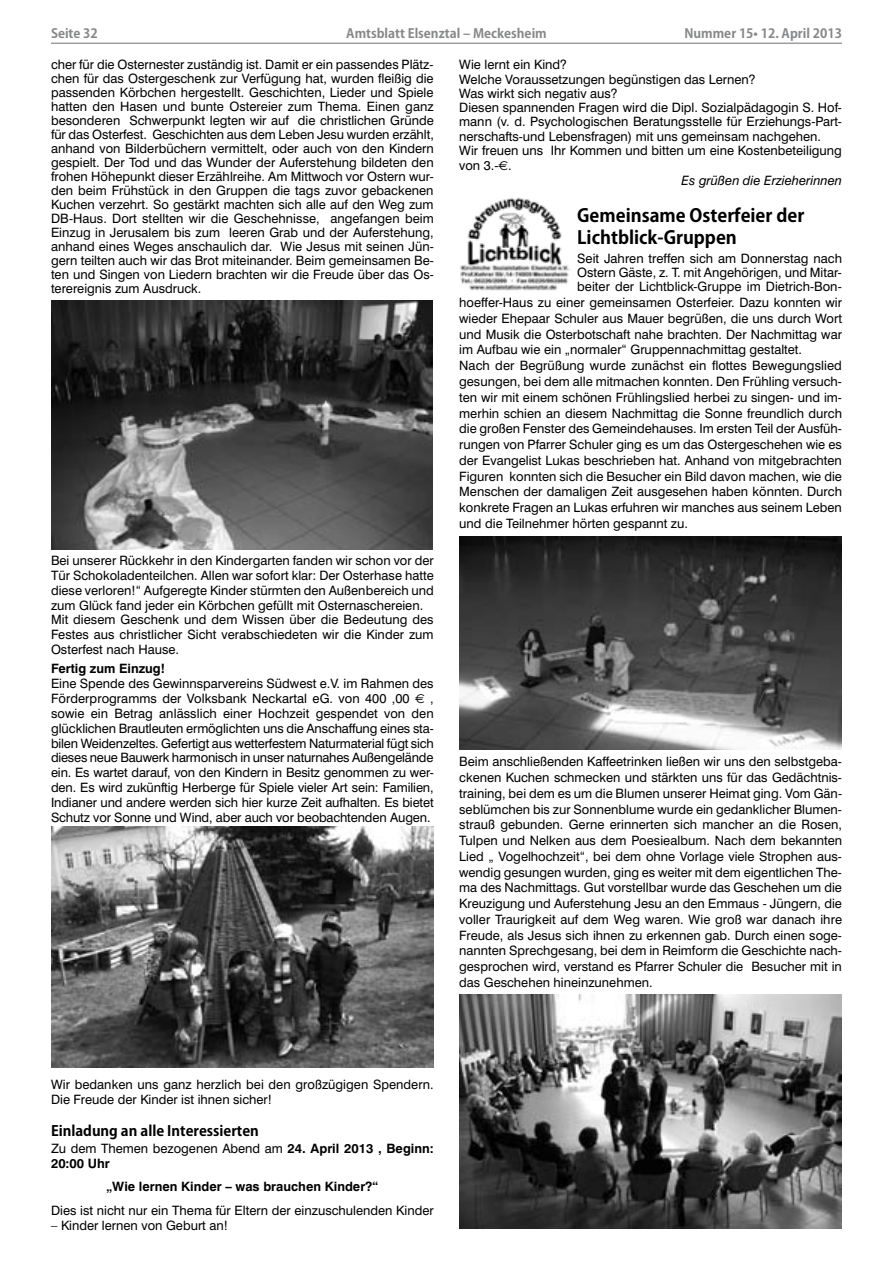
<style>
.page{position:relative;width:893px;height:1263px;background:#fff}
.page>*{position:absolute;margin:0;border:0;box-sizing:border-box;transform-origin:0 0}
.t1{font:700 18px/22.5px "Koz Go Pro";color:#000}
.t2{font:700 14.25px "Koz Go Pro";color:#000}
.t3{font:12.9px/15.8px "Swiss 721 BT";color:#000;text-align:justify}
.t4{font:700 12.9px/14.9px "Swiss 721 BT";color:#000}
.t5{font:italic 12.9px "Swiss 721 BT";color:#000}
.t6{font:700 12.75px "Koz Go Pro";color:#87888a}
.s1{font-family:"Euro Sans"}
.s2{font-weight:400}
</style>
<div class="page">
<hr style="left:51px;top:43px;width:791px;height:1px;background:#9c9d9f">
<img style="left:51px;top:301px;width:382px;height:249px">
<img style="left:51px;top:827px;width:383px;height:240px">
<img style="left:460px;top:197px;width:110px;height:94px">
<img style="left:459px;top:536px;width:383px;height:213px">
<img style="left:459px;top:994px;width:383px;height:235px">
<p class="t6" style="left:51px;top:25px;width:48px">Seite 32</p>
<p class="t6" style="left:346px;top:25px;width:202px">Amtsblatt Elsenztal – Meckesheim</p>
<p class="t6" style="left:684px;top:25px;width:159px">Nummer 15• 12. April 2013</p>
<p class="t3" style="left:459px;top:57px;width:109px">Wie lernt ein Kind?</p>
<p class="t3" style="left:459px;top:71px;width:298px">Welche Voraussetzungen begünstigen das Lernen?</p>
<p class="t3" style="left:459px;top:85px;width:160px">Was wirkt sich negativ aus?</p>
<p class="t3" style="left:459px;top:100px;width:384px">Diesen spannenden Fragen wird die Dipl. Sozialpädagogin S. Hof-</p>
<p class="t3" style="left:459px;top:114px;width:384px">mann (v. d. Psychologischen Beratungsstelle für Erziehungs-Part-</p>
<p class="t3" style="left:459px;top:128px;width:363px">nerschafts-und Lebensfragen) mit uns gemeinsam nachgehen.</p>
<p class="t3" style="left:459px;top:142px;width:384px">Wir freuen uns Ihr Kommen und bitten um eine Kostenbeteiligung</p>
<p class="t3" style="left:459px;top:157px;width:54px">von 3.-<span class="s1">€</span>.</p>
<p class="t5" style="left:682px;top:172px;width:162px">Es grüßen die Erzieherinnen</p>
<h1 class="t1" style="left:577px;top:205px;width:229px">Gemeinsame Osterfeier der<br>Lichtblick-Gruppen</h1>
<p class="t3" style="left:577px;top:251px;width:266px;line-height:14.2px">Seit Jahren treffen sich am Donnerstag nach Ostern Gäste, z. T. mit Angehörigen, und Mitar&shy;beiter der Lichtblick-Gruppe im Dietrich-Bon-</p>
<p class="t3" style="left:459px;top:295px;width:384px;text-align:left">hoeffer-Haus zu einer gemeinsamen Osterfeier. Dazu konnten wir wieder Ehepaar Schuler aus Mauer begrüßen, die uns durch Wort und Musik die Osterbotschaft nahe brachten. Der Nachmittag war im Aufbau wie ein „normaler“ Gruppennachmittag gestaltet.<br>Nach der Begrüßung wurde zunächst ein flottes Bewegungslied gesungen, bei dem alle mitmachen konnten. Den Frühling versuch&shy;ten wir mit einem schönen Frühlingslied herbei zu singen- und im&shy;merhin schien an diesem Nachmittag die Sonne freundlich durch die großen Fenster des Gemeindehauses. Im ersten Teil der Ausfüh&shy;rungen von Pfarrer Schuler ging es um das Ostergeschehen wie es der Evangelist Lukas beschrieben hat. Anhand von mitgebrachten Figuren konnten sich die Besucher ein Bild davon machen, wie die Menschen der damaligen Zeit ausgesehen haben könnten. Durch konkrete Fragen an Lukas erfuhren wir manches aus seinem Leben und die Teilnehmer hörten gespannt zu.</p>
<p class="t3" style="left:51px;top:58px;width:384px;line-height:14px">cher für die Osternester zuständig ist. Damit er ein passendes Plätz&shy;chen für das Ostergeschenk zur Verfügung hat, wurden fleißig die passenden Körbchen hergestellt. Geschichten, Lieder und Spiele hatten den Hasen und bunte Ostereier zum Thema. Einen ganz besonderen Schwerpunkt legten wir auf die christlichen Gründe für das Osterfest. Geschichten aus dem Leben Jesu wurden erzählt, anhand von Bilderbüchern vermittelt, oder auch von den Kindern gespielt. Der Tod und das Wunder der Auferstehung bildeten den frohen Höhepunkt dieser Erzählreihe. Am Mittwoch vor Ostern wur&shy;den beim Frühstück in den Gruppen die tags zuvor gebackenen Kuchen verzehrt. So gestärkt machten sich alle auf den Weg zum DB-Haus. Dort stellten wir die Geschehnisse, angefangen beim Einzug in Jerusalem bis zum leeren Grab und der Auferstehung, anhand eines Weges anschaulich dar. Wie Jesus mit seinen Jün&shy;gern teilten auch wir das Brot miteinander. Beim gemeinsamen Be&shy;ten und Singen von Liedern brachten wir die Freude über das Os&shy;terereignis zum Ausdruck.</p>
<p class="t3" style="left:51px;top:553px;width:384px;line-height:14.9px;text-align:left">Bei unserer Rückkehr in den Kindergarten fanden wir schon vor der Tür Schokoladenteilchen. Allen war sofort klar: Der Osterhase hatte diese verloren!“ Aufgeregte Kinder stürmten den Außenbereich und zum Glück fand jeder ein Körbchen gefüllt mit Osternaschereien.<br>Mit diesem Geschenk und dem Wissen über die Bedeutung des Festes aus christlicher Sicht verabschiedeten wir die Kinder zum Osterfest nach Hause.</p>
<p class="t4" style="left:51px;top:661px;width:116px">Fertig zum Einzug!</p>
<p class="t3" style="left:51px;top:676px;width:384px;line-height:14.9px">Eine Spende des Gewinnsparvereins Südwest e.V. im Rahmen des Förderprogramms der Volksbank Neckartal eG. von 400 ,00 <span class="s1">€</span> , sowie ein Betrag anlässlich einer Hochzeit gespendet von den glücklichen Brautleuten ermöglichten uns die Anschaffung eines sta&shy;bilen Weidenzeltes. Gefertigt aus wetterfestem Naturmaterial fügt sich dieses neue Bauwerk harmonisch in unser naturnahes Außengelände ein. Es wartet darauf, von den Kindern in Besitz genommen zu wer&shy;den. Es wird zukünftig Herberge für Spiele vieler Art sein: Familien, Indianer und andere werden sich hier kurze Zeit aufhalten. Es bietet Schutz vor Sonne und Wind, aber auch vor beobachtenden Augen.</p>
<p class="t3" style="left:459px;top:754px;width:384px">Beim anschließenden Kaffeetrinken ließen wir uns den selbstgeba&shy;ckenen Kuchen schmecken und stärkten uns für das Gedächtnis&shy;training, bei dem es um die Blumen unserer Heimat ging. Vom Gän&shy;seblümchen bis zur Sonnenblume wurde ein gedanklicher Blumen&shy;strauß gebunden. Gerne erinnerten sich mancher an die Rosen, Tulpen und Nelken aus dem Poesiealbum. Nach dem bekannten Lied „ Vogelhochzeit“, bei dem ohne Vorlage viele Strophen aus&shy;wendig gesungen wurden, ging es weiter mit dem eigentlichen The&shy;ma des Nachmittags. Gut vorstellbar wurde das Geschehen um die Kreuzigung und Auferstehung Jesu an den Emmaus - Jüngern, die voller Traurigkeit auf dem Weg waren. Wie groß war danach ihre Freude, als Jesus sich ihnen zu erkennen gab. Durch einen soge&shy;nannten Sprechgesang, bei dem in Reimform die Geschichte nach&shy;gesprochen wird, verstand es Pfarrer Schuler die Besucher mit in das Geschehen hineinzunehmen.</p>
<p class="t3" style="left:51px;top:1077px;width:384px;line-height:14.9px">Wir bedanken uns ganz herzlich bei den großzügigen Spendern.<br>Die Freude der Kinder ist ihnen sicher!</p>
<p class="t2" style="left:51px;top:1122px;width:209px">Einladung an alle Interessierten</p>
<p class="t4" style="left:51px;top:1141px;width:384px"><span class="s2">Zu dem Themen bezogenen Abend am</span> 24. April 2013 , Beginn:<br>20:00 Uhr</p>
<p class="t4" style="left:107px;top:1179px;width:273px">„Wie lernen Kinder – was brauchen Kinder?“</p>
<p class="t3" style="left:51px;top:1202px;width:384px">Dies ist nicht nur ein Thema für Eltern der einzuschulenden Kinder</p>
<p class="t3" style="left:51px;top:1217px;width:178px">– Kinder lernen von Geburt an!</p>
</div>
